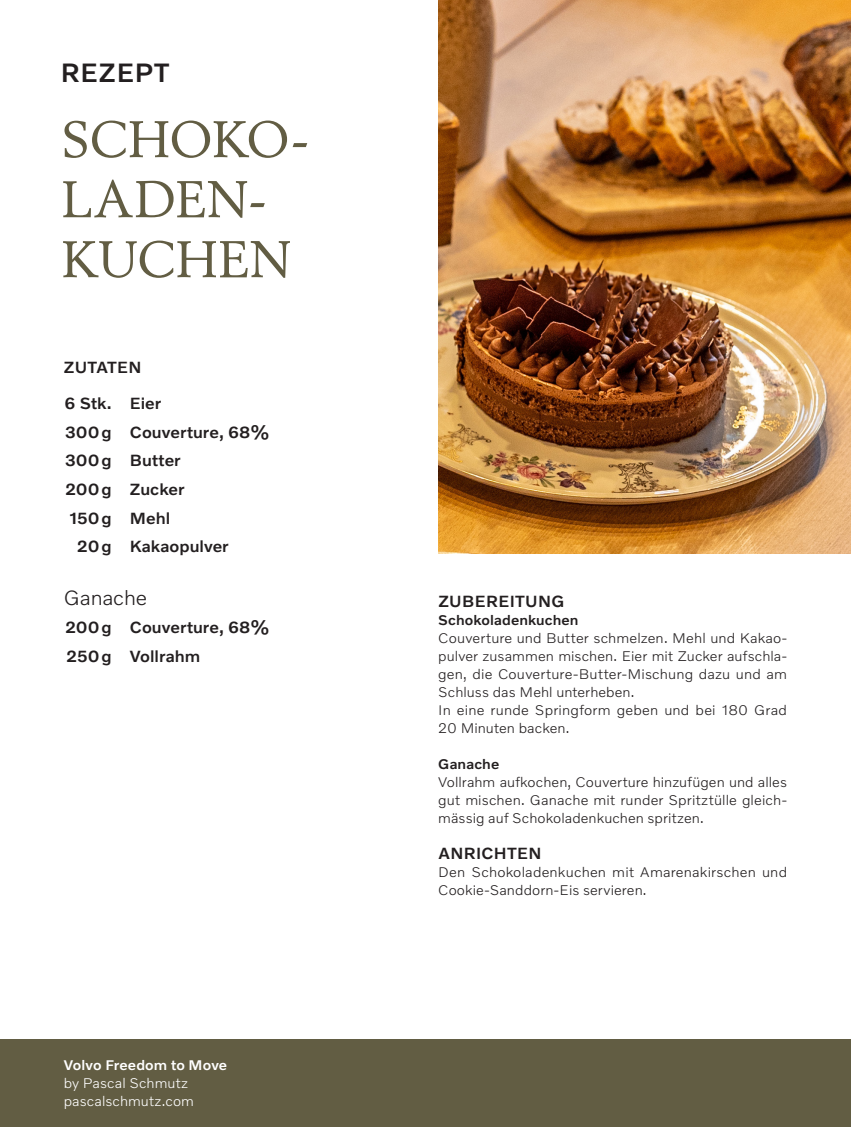
<style>
.page{position:relative;width:851px;height:1127px;background:#fff}
.page>*{position:absolute;margin:0;border:0;box-sizing:border-box;transform-origin:0 0}
.Titel{font:51px/60px "Volvo Serif Pro";letter-spacing:.01em;color:#625d43}
.t1{font:500 27px "Volvo Novum";letter-spacing:.025em;color:#231f20}
.Mengenangaben{font:300 21px "Volvo Novum";letter-spacing:-.01em;color:#231f20}
.Mengenangaben-2{font:500 16.5px "Volvo Novum";color:#231f20}
.Untertitel{font:500 16.5px "Volvo Novum";letter-spacing:.025em;color:#231f20}
.Grundtext{font:300 14.25px/18px "Volvo Novum";letter-spacing:.01em;color:#231f20;scale:1.04 1}
.Grundtext-2{font:300 14.25px/18px "Volvo Novum";letter-spacing:.01em;color:#231f20;text-align:justify}
.t2{font:300 14.25px/18px "Volvo Novum";letter-spacing:.005em;color:#fff}
.Grundtext-3{font:500 14.25px "Volvo Novum";letter-spacing:.01em;color:#231f20}
.t3{font:500 14.25px "Volvo Novum";letter-spacing:.005em;color:#fff}
</style>
<div class="page">
<div style="left:0;top:1039px;width:850px;height:88px;background:#625d43"></div>
<img style="left:438px;top:0;width:412px;height:553px">
<h2 class="t1" style="left:61px;top:56px;width:110px">REZEPT</h2>
<p class="Titel" style="left:62px;top:109px;width:248px">SCHOKO-<br>LADEN-<br>KUCHEN</p>
<p class="Untertitel" style="left:64px;top:357px;width:79px">ZUTATEN</p>
<p class="Mengenangaben-2" style="left:65px;top:393px;width:98px">6 Stk. Eier</p>
<p class="Mengenangaben-2" style="left:65px;top:421px;width:206px">300g Couverture, 68%</p>
<p class="Mengenangaben-2" style="left:65px;top:450px;width:117px">300g Butter</p>
<p class="Mengenangaben-2" style="left:65px;top:479px;width:120px">200g Zucker</p>
<p class="Mengenangaben-2" style="left:69px;top:507px;width:102px">150g Mehl</p>
<p class="Mengenangaben-2" style="left:77px;top:536px;width:153px">20g Kakaopulver</p>
<p class="Mengenangaben" style="left:64px;top:584px;width:85px">Ganache</p>
<p class="Mengenangaben-2" style="left:65px;top:617px;width:205px">200g Couverture, 68%</p>
<p class="Mengenangaben-2" style="left:66px;top:646px;width:135px">250g Vollrahm</p>
<p class="t3" style="left:64px;top:1056px;width:165px">Volvo Freedom to Move</p>
<p class="t2" style="left:64px;top:1073px;width:132px">by Pascal Schmutz pascalschmutz.com</p>
<p class="Untertitel" style="left:438px;top:591px;width:128px">ZUBEREITUNG</p>
<p class="Grundtext-3" style="left:438px;top:611px;width:142px">Schokoladenkuchen</p>
<p class="Grundtext" style="left:438px;top:629px;width:337px;text-align:justify">Couverture und Butter schmelzen. Mehl und Kakao&shy;pulver zusammen mischen. Eier mit Zucker aufschla&shy;gen, die Couverture-Butter-Mischung dazu und am Schluss das Mehl unterheben.</p>
<p class="Grundtext" style="left:438px;top:701px;width:337px">In eine runde Springform geben und bei 180 Grad<br>20 Minuten backen.</p>
<p class="Grundtext-3" style="left:438px;top:755px;width:62px">Ganache</p>
<p class="Grundtext-2" style="left:438px;top:773px;width:350px">Vollrahm aufkochen, Couverture hinzufügen und alles gut mischen. Ganache mit runder Spritztülle gleich&shy;mässig auf Schokoladenkuchen spritzen.</p>
<p class="Untertitel" style="left:438px;top:843px;width:104px">ANRICHTEN</p>
<p class="Grundtext" style="left:438px;top:863px;width:337px">Den Schokoladenkuchen mit Amarenakirschen und<br>Cookie-Sanddorn-Eis servieren.</p>
</div>
